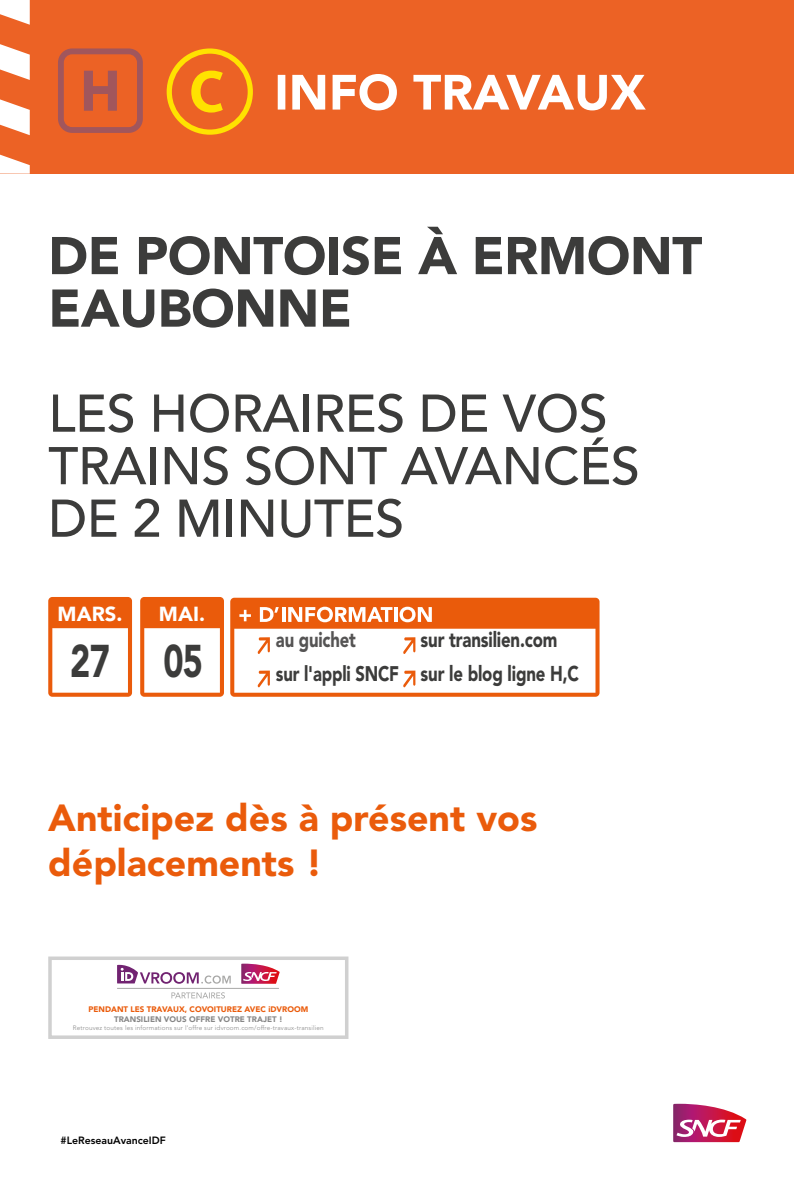
<style>
.page{position:relative;width:794px;height:1191px;background:#fff}
.page>*{position:absolute;margin:0;border:0;box-sizing:border-box;transform-origin:0 0}
.t1{font:500 52.5px/52.5px "Avenir LT Std";letter-spacing:-.01em;color:#3c3c3b}
.t2{font:900 52.5px/52.5px "Avenir LT Std";letter-spacing:-.01em;color:#3c3c3b}
.t3{font:900 45.5px "Avenir LT Std";color:#3c3c3b;scale:.75 1}
.t4{font:900 37.45px/45.1px "Avenir LT Std";color:#ea5b0b}
.t5{font:900 21.28px/33.4px "Avenir LT Std";letter-spacing:-.01em;color:#3c3c3b;scale:.79 1}
.t6{font:900 21px "Avenir LT Std";letter-spacing:-.01em;color:#3c3c3b;scale:.79 1}
.t7{font:900 21px "Avenir LT Std";letter-spacing:-.01em;color:#555454;scale:.79 1}
.t8{font:900 20.23px "Avenir LT Std";color:#fff}
.t9{font:800 10.5px "Avenir LT Std";color:#000}
.t10{font:900 7.98px "Avenir LT Std";color:#ea5b0b}
.t11{font:900 7.98px "Avenir LT Std";color:#878787}
.t12{font:300 6.41px "Avenir LT Std";letter-spacing:.025em;color:#878787}
</style>
<div class="page">
<div style="left:0;top:0;width:794px;height:174px;background:#ec6225"></div>
<svg style="left:0;top:0;width:30px;height:174px"></svg>
<svg style="left:58px;top:48px;width:588px;height:87px"></svg>
<svg style="left:140px;top:597px;width:84px;height:100px"></svg>
<svg style="left:48px;top:597px;width:84px;height:100px"></svg>
<svg style="left:673px;top:1103px;width:73px;height:39px"></svg>
<svg style="left:230px;top:598px;width:369px;height:99px"></svg>
<hr style="left:117px;top:988px;width:162px;height:1px;background:#a8a8a7">
<svg style="left:171px;top:992px;width:54px;height:6px"></svg>
<svg style="left:117px;top:964px;width:114px;height:19px"></svg>
<svg style="left:241px;top:963px;width:39px;height:20px"></svg>
<div style="left:48px;top:956px;width:300px;height:83px;border:4px solid #d0d0d0"></div>
<h1 class="t2" style="left:48px;top:229px;width:655px">DE PONTOISE À ERMONT<br>EAUBONNE</h1>
<h1 class="t1" style="left:48px;top:388px;width:593px">LES HORAIRES DE VOS<br>TRAINS SONT AVANCÉS<br>DE 2 MINUTES</h1>
<h3 class="t8" style="left:58px;top:601px;width:66px">MARS.</h3>
<h3 class="t8" style="left:159px;top:601px;width:48px">MAI.</h3>
<h2 class="t3" style="left:70px;top:633px;width:179px">27 05</h2>
<h3 class="t7" style="left:276px;top:627px;width:103px">au guichet</h3>
<h3 class="t6" style="left:276px;top:660px;width:157px">sur l'appli SNCF</h3>
<h3 class="t5" style="left:420px;top:623px;width:202px">sur transilien.com sur le blog ligne H,C</h3>
<h3 class="t4" style="left:48px;top:795px;width:490px">Anticipez dès à présent vos déplacements !</h3>
<p class="t10" style="left:88px;top:1004px;width:221px">PENDANT LES TRAVAUX, COVOITUREZ AVEC iDVROOM</p>
<p class="t11" style="left:114px;top:1014px;width:170px">TRANSILIEN VOUS OFFRE VOTRE TRAJET !</p>
<p class="t12" style="left:73px;top:1023px;width:252px">Retrouvez toutes les informations sur l’offre sur idvroom.com/offre-travaux-transilien</p>
<h3 class="t9" style="left:61px;top:1134px;width:107px">#LeReseauAvanceIDF</h3>
</div>
